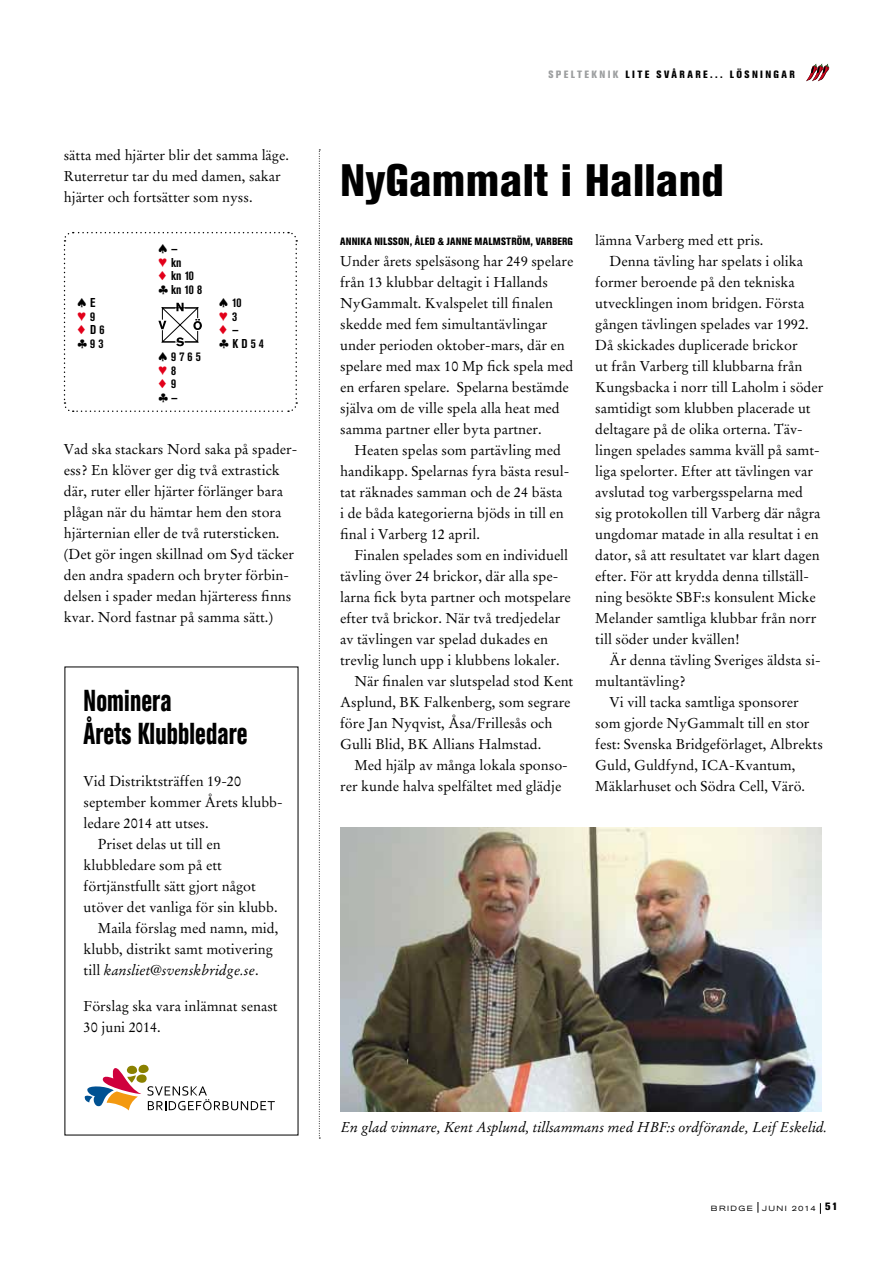
<style>
.page{position:relative;width:893px;height:1263px;background:#fff}
.page>*{position:absolute;margin:0;border:0;box-sizing:border-box;transform-origin:0 0}
.t1{font:800 condensed 45px "Akzidenz Grotesk BE";color:#000}
.t2{font:800 condensed 30px/33px "Akzidenz Grotesk BE";color:#000;scale:.75 1}
.t3{font:14.25px/21px "Stempel Garamond";color:#000}
.t4{font:italic 14.25px "Stempel Garamond";letter-spacing:-.005em;color:#000}
.t5{font:italic 14.25px "Stempel Garamond LT Std";color:#000}
.t6{font:700 condensed 12.75px/13.5px "Akzidenz Grotesk BE";letter-spacing:-.035em;color:#000}
.t7{font:12.75px "Cards";color:#e2001a}
.t8{font:12.75px "Cards";color:#000}
.t9{font:800 condensed 10.5px "Akzidenz Grotesk BE";letter-spacing:.02em;color:#000}
.t10{font:800 condensed 10.5px "Akzidenz Grotesk BE";color:#9c9e9f}
.t11{font:expanded 7.5px "Akzidenz Grotesk BE";letter-spacing:.18em;color:#000}
.s1{font-family:"Akzidenz Grotesk BE";font-weight:700;font-stretch:condensed}
.s2{font-family:"Cards";font-weight:400;font-stretch:normal;color:#e2001a}
.s3{font-family:"Cards";font-weight:400;font-stretch:normal}
.s4{font-family:"Akzidenz Grotesk BE";font-weight:700;font-stretch:condensed;color:#000}
.s5{font-family:"Stempel Garamond";font-style:normal}
.s6{font-weight:800;font-stretch:normal;font-size:10.5px}
</style>
<div class="page">
<svg style="left:63px;top:231px;width:235px;height:181px"></svg>
<svg style="left:806px;top:64px;width:23px;height:17px"></svg>
<svg style="left:85px;top:1065px;width:190px;height:45px"></svg>
<img style="left:340px;top:828px;width:482px;height:283px">
<svg style="left:319px;top:150px;width:1px;height:989px"></svg>
<p class="t3" style="left:64px;top:145px;width:227px">sätta med hjärter blir det samma läge.<br>Ruterretur tar du med damen, sakar hjärter och fortsätter som nyss.</p>
<p class="t8" style="left:158px;top:243px;width:21px">S <span class="s1">—</span></p>
<p class="t6" style="left:158px;top:256px;width:45px"><span class="s2">3</span> kn<br><span class="s2">2</span> kn 10<br><span class="s3">C</span> kn 10 8</p>
<p class="t8" style="left:78px;top:297px;width:20px">S <span class="s1">E</span></p>
<p class="t6" style="left:219px;top:296px;width:24px"><span class="s3">S</span> 10</p>
<p class="t7" style="left:78px;top:310px;width:19px">3 <span class="s4">9</span></p>
<p class="t7" style="left:219px;top:310px;width:20px">3 <span class="s4">3</span></p>
<p class="t6" style="left:78px;top:323px;width:29px"><span class="s2">2</span> D 6</p>
<p class="t7" style="left:219px;top:324px;width:21px">2 <span class="s4">—</span></p>
<p class="t6" style="left:78px;top:337px;width:28px"><span class="s3">C</span>9 3</p>
<p class="t6" style="left:219px;top:337px;width:46px"><span class="s3">C</span> K D 5 4</p>
<p class="t6" style="left:158px;top:350px;width:44px"><span class="s3">S</span> 9 7 6 5</p>
<p class="t6" style="left:158px;top:364px;width:21px"><span class="s2">3</span> 8<br><span class="s2">2</span> 9<br><span class="s3">C</span>—</p>
<p class="t3" style="left:64px;top:439px;width:233px">Vad ska stackars Nord saka på spader&shy;ess? En klöver ger dig två extrastick där, ruter eller hjärter förlänger bara plågan när du hämtar hem den stora hjärternian eller de två rutersticken. (Det gör ingen skillnad om Syd täcker den andra spadern och bryter förbin&shy;delsen i spader medan hjärteress finns kvar. Nord fastnar på samma sätt.)</p>
<h2 class="t2" style="left:84px;top:685px;width:220px">Nominera<br>Årets Klubbledare</h2>
<p class="t3" style="left:84px;top:771px;width:159px">Vid Distriktsträffen 19-20</p>
<p class="t3" style="left:84px;top:792px;width:199px">september kommer Årets klubb-</p>
<p class="t3" style="left:84px;top:813px;width:127px">ledare 2014 att utses.</p>
<p class="t3" style="left:98px;top:834px;width:124px">Priset delas ut till en</p>
<p class="t3" style="left:84px;top:855px;width:140px">klubbledare som på ett</p>
<p class="t3" style="left:84px;top:876px;width:174px">förtjänstfullt sätt gjort något</p>
<p class="t3" style="left:84px;top:897px;width:195px">utöver det vanliga för sin klubb.</p>
<p class="t3" style="left:98px;top:918px;width:182px">Maila förslag med namn, mid,</p>
<p class="t3" style="left:84px;top:939px;width:191px">klubb, distrikt samt motivering</p>
<p class="t5" style="left:84px;top:962px;width:176px"><span class="s5">till</span> kansliet@svenskbridge.se<span class="s5">.</span></p>
<p class="t3" style="left:84px;top:996px;width:195px">Förslag ska vara inlämnat senast<br>30 juni 2014.</p>
<p class="t10" style="left:548px;top:68px;width:24px">SPELTEKNIK</p>
<p class="t9" style="left:625px;top:68px;width:7px">LITE</p>
<p class="t9" style="left:656px;top:68px;width:24px">SVÅRARE</p>
<p class="t9" style="left:710px;top:68px;width:28px">... LÖSNINGAR</p>
<h1 class="t1" style="left:340px;top:154px;width:385px">NyGammalt i Halland</h1>
<p class="t9" style="left:340px;top:235px;width:81px">Annika Nilsson, ÅLED</p>
<p class="t9" style="left:438px;top:235px;width:137px">&amp; Janne Malmström, varberg</p>
<p class="t3" style="left:340px;top:251px;width:235px">Under årets spelsäsong har 249 spelare från 13 klubbar deltagit i Hallands NyGammalt. Kvalspelet till finalen skedde med fem simultantävlingar under perioden oktober-mars, där en spelare med max 10 Mp fick spela med en erfaren spelare. Spelarna bestämde själva om de ville spela alla heat med samma partner eller byta partner.</p>
<p class="t3" style="left:340px;top:440px;width:231px;text-indent:14px">Heaten spelas som partävling med handikapp. Spelarnas fyra bästa resul&shy;tat räknades samman och de 24 bästa i de båda kategorierna bjöds in till en final i Varberg 12 april.</p>
<p class="t3" style="left:354px;top:545px;width:215px">Finalen spelades som en individuell</p>
<p class="t3" style="left:340px;top:566px;width:220px">tävling över 24 brickor, där alla spe-</p>
<p class="t3" style="left:340px;top:587px;width:232px">larna fick byta partner och motspelare</p>
<p class="t3" style="left:340px;top:608px;width:222px">efter två brickor. När två tredjedelar</p>
<p class="t3" style="left:340px;top:629px;width:209px">av tävlingen var spelad dukades en</p>
<p class="t3" style="left:340px;top:650px;width:221px">trevlig lunch upp i klubbens lokaler.</p>
<p class="t3" style="left:354px;top:671px;width:220px">När finalen var slutspelad stod Kent</p>
<p class="t3" style="left:340px;top:692px;width:232px">Asplund, BK Falkenberg, som segrare</p>
<p class="t3" style="left:340px;top:713px;width:214px">före Jan Nyqvist, Åsa/Frillesås och</p>
<p class="t3" style="left:340px;top:734px;width:203px">Gulli Blid, BK Allians Halmstad.</p>
<p class="t3" style="left:354px;top:755px;width:215px">Med hjälp av många lokala sponso-</p>
<p class="t3" style="left:340px;top:776px;width:223px">rer kunde halva spelfältet med glädje</p>
<p class="t3" style="left:595px;top:230px;width:170px">lämna Varberg med ett pris.</p>
<p class="t3" style="left:610px;top:251px;width:195px">Denna tävling har spelats i olika</p>
<p class="t3" style="left:595px;top:272px;width:201px">former beroende på den tekniska</p>
<p class="t3" style="left:595px;top:293px;width:211px">utvecklingen inom bridgen. Första</p>
<p class="t3" style="left:595px;top:314px;width:215px">gången tävlingen spelades var 1992.</p>
<p class="t3" style="left:595px;top:335px;width:204px">Då skickades duplicerade brickor</p>
<p class="t3" style="left:595px;top:356px;width:209px">ut från Varberg till klubbarna från</p>
<p class="t3" style="left:595px;top:377px;width:230px">Kungsbacka i norr till Laholm i söder</p>
<p class="t3" style="left:595px;top:398px;width:217px">samtidigt som klubben placerade ut</p>
<p class="t3" style="left:595px;top:419px;width:209px">deltagare på de olika orterna. Täv-</p>
<p class="t3" style="left:595px;top:440px;width:226px">lingen spelades samma kväll på samt-</p>
<p class="t3" style="left:595px;top:461px;width:219px">liga spelorter. Efter att tävlingen var</p>
<p class="t3" style="left:595px;top:482px;width:209px">avslutad tog varbergsspelarna med</p>
<p class="t3" style="left:595px;top:503px;width:227px">sig protokollen till Varberg där några</p>
<p class="t3" style="left:595px;top:524px;width:225px">ungdomar matade in alla resultat i en</p>
<p class="t3" style="left:595px;top:545px;width:226px">dator, så att resultatet var klart dagen</p>
<p class="t3" style="left:595px;top:566px;width:215px">efter. För att krydda denna tillställ-</p>
<p class="t3" style="left:595px;top:587px;width:222px">ning besökte SBF:s konsulent Micke</p>
<p class="t3" style="left:595px;top:608px;width:222px">Melander samtliga klubbar från norr</p>
<p class="t3" style="left:595px;top:629px;width:146px">till söder under kvällen!</p>
<p class="t3" style="left:610px;top:650px;width:212px">Är denna tävling Sveriges äldsta si-</p>
<p class="t3" style="left:595px;top:671px;width:92px">multantävling?</p>
<p class="t3" style="left:610px;top:692px;width:191px">Vi vill tacka samtliga sponsorer</p>
<p class="t3" style="left:595px;top:713px;width:216px">som gjorde NyGammalt till en stor</p>
<p class="t3" style="left:595px;top:734px;width:229px">fest: Svenska Bridgeförlaget, Albrekts</p>
<p class="t3" style="left:595px;top:755px;width:201px">Guld, Guldfynd, ICA-Kvantum,</p>
<p class="t3" style="left:595px;top:776px;width:211px">Mäklarhuset och Södra Cell, Värö.</p>
<p class="t4" style="left:341px;top:1118px;width:488px">En glad vinnare, Kent Asplund, tillsammans med HBF:s ordförande, Leif Eskelid.</p>
<p class="t11" style="left:711px;top:1204px;width:128px">BRIDGE JUNI 2014 <span class="s6">51</span></p>
</div>
